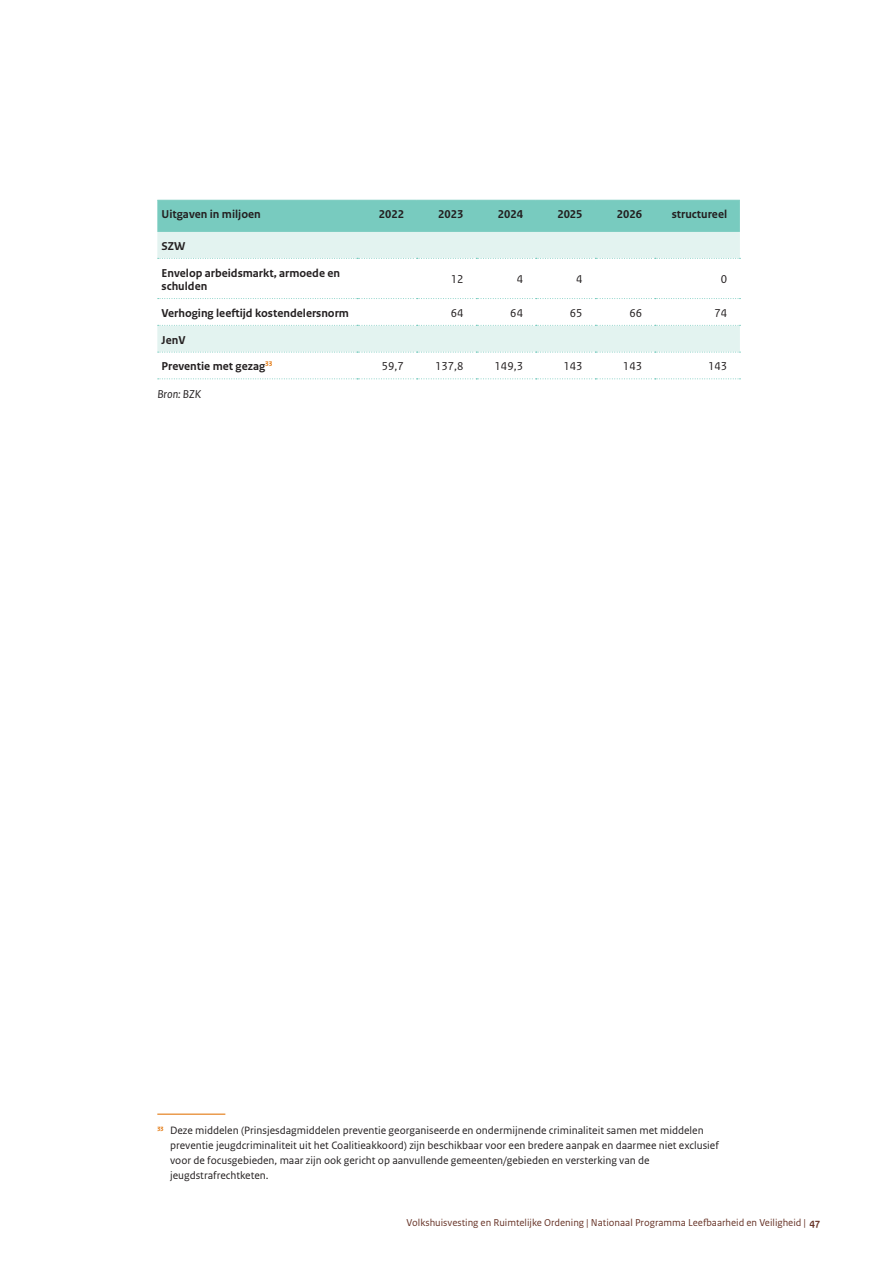
<style>
.page{position:relative;width:893px;height:1263px;background:#fff}
.page>*{position:absolute;margin:0;border:0;box-sizing:border-box;transform-origin:0 0}
._32_RO_Tabel_Broodte{font:700 12px/13.5px "Rijksoverheid Sans Text";color:#231f20}
._31_RO_Tabel_Tussenk{font:700 12px "Rijksoverheid Sans Text";color:#231f20}
._32_RO_Tabel_Broodte-2{font:12px "Rijksoverheid Sans Text";color:#231f20}
.P_13_RO_Bronvermeldi{font:italic 12px "Rijksoverheid Sans Text";color:#231f20}
._14_RO_Voetnoot{font:11.25px/15px "Rijksoverheid Sans Text";color:#231f20}
.t1{font:10.5px "Rijksoverheid Sans Text";color:#673327}
.s1{font-weight:700}
</style>
<div class="page">
<div style="left:157px;top:201px;width:583px;height:31px;background:#78cbbf"></div>
<svg style="left:157px;top:232px;width:583px;height:120px"></svg>
<hr style="left:157px;top:200px;width:200px;height:1px;background:#78cbbf">
<hr style="left:357px;top:200px;width:60px;height:1px;background:#78cbbf">
<hr style="left:417px;top:200px;width:59px;height:1px;background:#78cbbf">
<hr style="left:476px;top:200px;width:60px;height:1px;background:#78cbbf">
<hr style="left:536px;top:200px;width:59px;height:1px;background:#78cbbf">
<hr style="left:595px;top:200px;width:60px;height:1px;background:#78cbbf">
<hr style="left:655px;top:200px;width:85px;height:1px;background:#78cbbf">
<svg style="left:158px;top:258px;width:582px;height:1px"></svg>
<svg style="left:158px;top:298px;width:582px;height:1px"></svg>
<svg style="left:158px;top:325px;width:582px;height:1px"></svg>
<svg style="left:158px;top:352px;width:582px;height:1px"></svg>
<svg style="left:158px;top:378px;width:582px;height:1px"></svg>
<hr style="left:157px;top:1113px;width:68px;height:2px;background:#e17000">
<p class="_31_RO_Tabel_Tussenk" style="left:162px;top:208px;width:101px">Uitgaven in miljoen</p>
<p class="_31_RO_Tabel_Tussenk" style="left:379px;top:208px;width:27px">2022</p>
<p class="_31_RO_Tabel_Tussenk" style="left:438px;top:208px;width:27px">2023</p>
<p class="_31_RO_Tabel_Tussenk" style="left:498px;top:208px;width:27px">2024</p>
<p class="_31_RO_Tabel_Tussenk" style="left:557px;top:208px;width:27px">2025</p>
<p class="_31_RO_Tabel_Tussenk" style="left:617px;top:208px;width:27px">2026</p>
<p class="_31_RO_Tabel_Tussenk" style="left:672px;top:208px;width:57px">structureel</p>
<p class="_32_RO_Tabel_Broodte" style="left:162px;top:239px;width:25px">SZW</p>
<p class="_32_RO_Tabel_Broodte" style="left:162px;top:266px;width:180px">Envelop arbeidsmarkt, armoede en schulden</p>
<p class="_32_RO_Tabel_Broodte-2" style="left:451px;top:272px;width:14px">12</p>
<p class="_32_RO_Tabel_Broodte-2" style="left:517px;top:272px;width:8px">4</p>
<p class="_32_RO_Tabel_Broodte-2" style="left:576px;top:272px;width:8px">4</p>
<p class="_32_RO_Tabel_Broodte-2" style="left:721px;top:272px;width:8px">0</p>
<p class="_32_RO_Tabel_Broodte" style="left:162px;top:306px;width:189px">Verhoging leeftijd kostendelersnorm</p>
<p class="_32_RO_Tabel_Broodte-2" style="left:451px;top:306px;width:14px">64</p>
<p class="_32_RO_Tabel_Broodte-2" style="left:510px;top:306px;width:14px">64</p>
<p class="_32_RO_Tabel_Broodte-2" style="left:570px;top:306px;width:14px">65</p>
<p class="_32_RO_Tabel_Broodte-2" style="left:629px;top:306px;width:14px">66</p>
<p class="_32_RO_Tabel_Broodte-2" style="left:714px;top:306px;width:14px">74</p>
<p class="_32_RO_Tabel_Broodte" style="left:162px;top:333px;width:26px">JenV</p>
<p class="_32_RO_Tabel_Broodte" style="left:162px;top:360px;width:112px">Preventie met gezag<sup>33</sup></p>
<p class="_32_RO_Tabel_Broodte-2" style="left:382px;top:360px;width:24px">59,7</p>
<p class="_32_RO_Tabel_Broodte-2" style="left:435px;top:360px;width:30px">137,8</p>
<p class="_32_RO_Tabel_Broodte-2" style="left:495px;top:360px;width:30px">149,3</p>
<p class="_32_RO_Tabel_Broodte-2" style="left:563px;top:360px;width:21px">143</p>
<p class="_32_RO_Tabel_Broodte-2" style="left:623px;top:360px;width:21px">143</p>
<p class="_32_RO_Tabel_Broodte-2" style="left:708px;top:360px;width:21px">143</p>
<p class="P_13_RO_Bronvermeldi" style="left:157px;top:387px;width:46px">Bron: BZK</p>
<p class="_14_RO_Voetnoot" style="left:170px;top:1123px;width:550px;text-indent:-13px"><sup>33</sup> Deze middelen (Prinsjesdagmiddelen preventie georganiseerde en ondermijnende criminaliteit samen met middelen preventie jeugdcriminaliteit uit het Coalitieakkoord) zijn beschikbaar voor een bredere aanpak en daarmee niet exclusief voor de focusgebieden, maar zijn ook gericht op aanvullende gemeenten/gebieden en versterking van de jeugdstrafrechtketen.</p>
<p class="t1" style="left:407px;top:1216px;width:415px">Volkshuisvesting en Ruimtelijke Ordening | Nationaal Programma Leefbaarheid en Veiligheid | <span class="s1">47</span></p>
</div>
